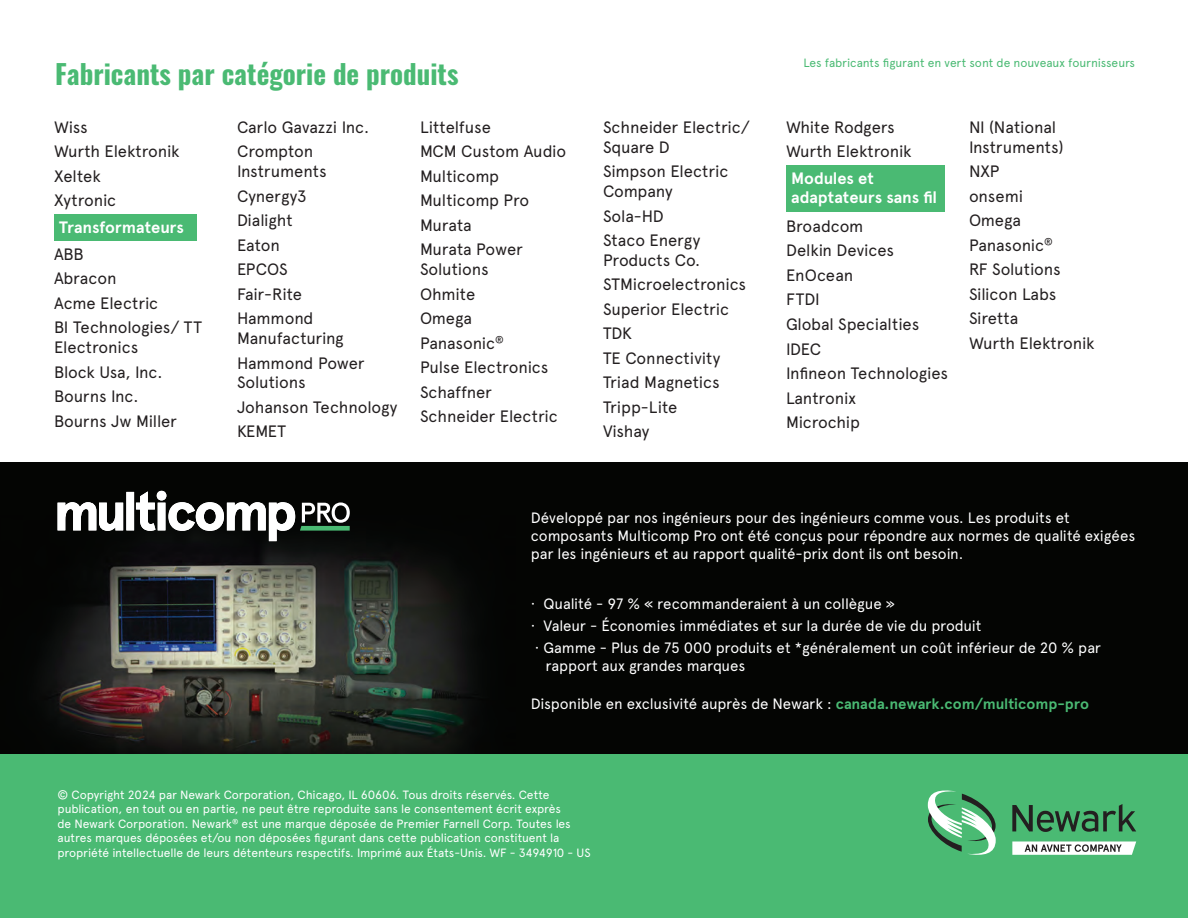
<style>
.page{position:relative;width:1188px;height:918px;background:#fff}
.page>*{position:absolute;margin:0;border:0;box-sizing:border-box;transform-origin:0 0}
.t1{font:27px "Oswald";color:#4aba73}
.t2{font:16.5px/24.5px "Apercu Avnet";letter-spacing:-.01em;color:#231f20}
.t3{font:700 16.5px/19.8px "Apercu Avnet";letter-spacing:-.005em;color:#fff}
.t4{font:15px/18px "Apercu Avnet";letter-spacing:-.01em;color:#fff}
.t5{font:12px/14.4px "Apercu Avnet";letter-spacing:-.01em;color:#fff}
.t6{font:12px "Apercu Avnet";letter-spacing:-.005em;color:#4aba73}
.s1{font-weight:700;color:#4aba73}
</style>
<div class="page">
<div style="left:0;top:550px;width:1188px;height:368px;background:#4aba73"></div>
<div style="left:0;top:462px;width:1188px;height:292px;background:#040503"></div>
<img style="left:45px;top:516px;width:427px;height:238px">
<svg style="left:1012px;top:804px;width:124px;height:28px"></svg>
<svg style="left:928px;top:790px;width:68px;height:65px"></svg>
<svg style="left:1012px;top:841px;width:124px;height:14px;background:#cbd2cd"></svg>
<svg style="left:58px;top:502px;width:66px;height:29px"></svg>
<div style="left:126px;top:492px;width:8px;height:38px;background:#fff;border:1px solid #fff"></div>
<svg style="left:135px;top:491px;width:215px;height:50px"></svg>
<div style="left:54px;top:214px;width:142px;height:27px;background:#4aba73"></div>
<div style="left:786px;top:165px;width:159px;height:47px;background:#4aba73"></div>
<h1 class="t1" style="left:55px;top:50px;width:405px">Fabricants par catégorie de produits</h1>
<p class="t6" style="left:803px;top:54px;width:333px">Les fabricants figurant en vert sont de nouveaux fournisseurs</p>
<p class="t2" style="left:54px;top:113px;width:127px">Wiss<br>Wurth Elektronik<br>Xeltek<br>Xytronic</p>
<p class="t3" style="left:59px;top:216px;width:127px">Transformateurs</p>
<p class="t2" style="left:54px;top:240px;width:150px">ABB<br>Abracon<br>Acme Electric<br>BI Technologies/ TT</p>
<p class="t2" style="left:54px;top:334px;width:124px">Electronics<br>Block Usa, Inc.<br>Bourns Inc.<br>Bourns Jw Miller</p>
<p class="t2" style="left:969px;top:116px;width:96px;line-height:19.8px">NI (National<br>Instruments)</p>
<p class="t2" style="left:969px;top:158px;width:127px">NXP<br>onsemi<br>Omega<br>Panasonic<sup>®<br></sup>RF Solutions<br>Silicon Labs<br>Siretta<br>Wurth Elektronik</p>
<p class="t2" style="left:603px;top:116px;width:148px;line-height:19.8px">Schneider Electric/<br>Square D</p>
<p class="t2" style="left:603px;top:160px;width:127px;line-height:19.8px">Simpson Electric<br>Company</p>
<p class="t2" style="left:603px;top:202px;width:99px">Sola-HD<br>Staco Energy</p>
<p class="t2" style="left:603px;top:246px;width:145px">Products Co.<br>STMicroelectronics<br>Superior Electric<br>TDK<br>TE Connectivity<br>Triad Magnetics<br>Tripp-Lite<br>Vishay</p>
<p class="t2" style="left:237px;top:113px;width:134px">Carlo Gavazzi Inc.<br>Crompton</p>
<p class="t2" style="left:237px;top:158px;width:91px">Instruments<br>Cynergy3<br>Dialight<br>Eaton<br>EPCOS<br>Fair-Rite<br>Hammond</p>
<p class="t2" style="left:237px;top:325px;width:129px">Manufacturing<br>Hammond Power</p>
<p class="t2" style="left:237px;top:369px;width:162px">Solutions<br>Johanson Technology<br>KEMET</p>
<p class="t2" style="left:420px;top:113px;width:148px">Littelfuse<br>MCM Custom Audio<br>Multicomp<br>Multicomp Pro<br>Murata<br>Murata Power</p>
<p class="t2" style="left:420px;top:256px;width:139px">Solutions<br>Ohmite<br>Omega<br>Panasonic<sup>®<br></sup>Pulse Electronics<br>Schaffner<br>Schneider Electric</p>
<p class="t2" style="left:786px;top:114px;width:127px">White Rodgers<br>Wurth Elektronik</p>
<p class="t3" style="left:791px;top:167px;width:147px">Modules et adaptateurs sans fil</p>
<p class="t2" style="left:786px;top:213px;width:164px">Broadcom<br>Delkin Devices<br>EnOcean<br>FTDI<br>Global Specialties<br>IDEC<br>Infineon Technologies<br>Lantronix<br>Microchip</p>
<p class="t4" style="left:531px;top:508px;width:606px">Développé par nos ingénieurs pour des ingénieurs comme vous. Les produits et composants Multicomp Pro ont été conçus pour répondre aux normes de qualité exigées par les ingénieurs et au rapport qualité-prix dont ils ont besoin.</p>
<p class="t4" style="left:531px;top:591px;width:572px;line-height:22.2px">· Qualité - 97 % « recommanderaient à un collègue »<br>· Valeur - Économies immédiates et sur la durée de vie du produit<br>· Gamme - Plus de 75 000 produits et *généralement un coût inférieur de 20 % par</p>
<p class="t4" style="left:545px;top:656px;width:202px">rapport aux grandes marques</p>
<p class="t4" style="left:531px;top:693px;width:560px">Disponible en exclusivité auprès de Newark : <span class="s1">canada.newark.com/multicomp-pro</span></p>
<p class="t5" style="left:58px;top:787px;width:535px">© Copyright 2024 par Newark Corporation, Chicago, IL 60606. Tous droits réservés. Cette publication, en tout ou en partie, ne peut être reproduite sans le consentement écrit exprès<br>de Newark Corporation. Newark<sup>®</sup> est une marque déposée de Premier Farnell Corp. Toutes les autres marques déposées et/ou non déposées figurant dans cette publication constituent la propriété intellectuelle de leurs détenteurs respectifs. Imprimé aux États-Unis. WF - 3494910 - US</p>
</div>
